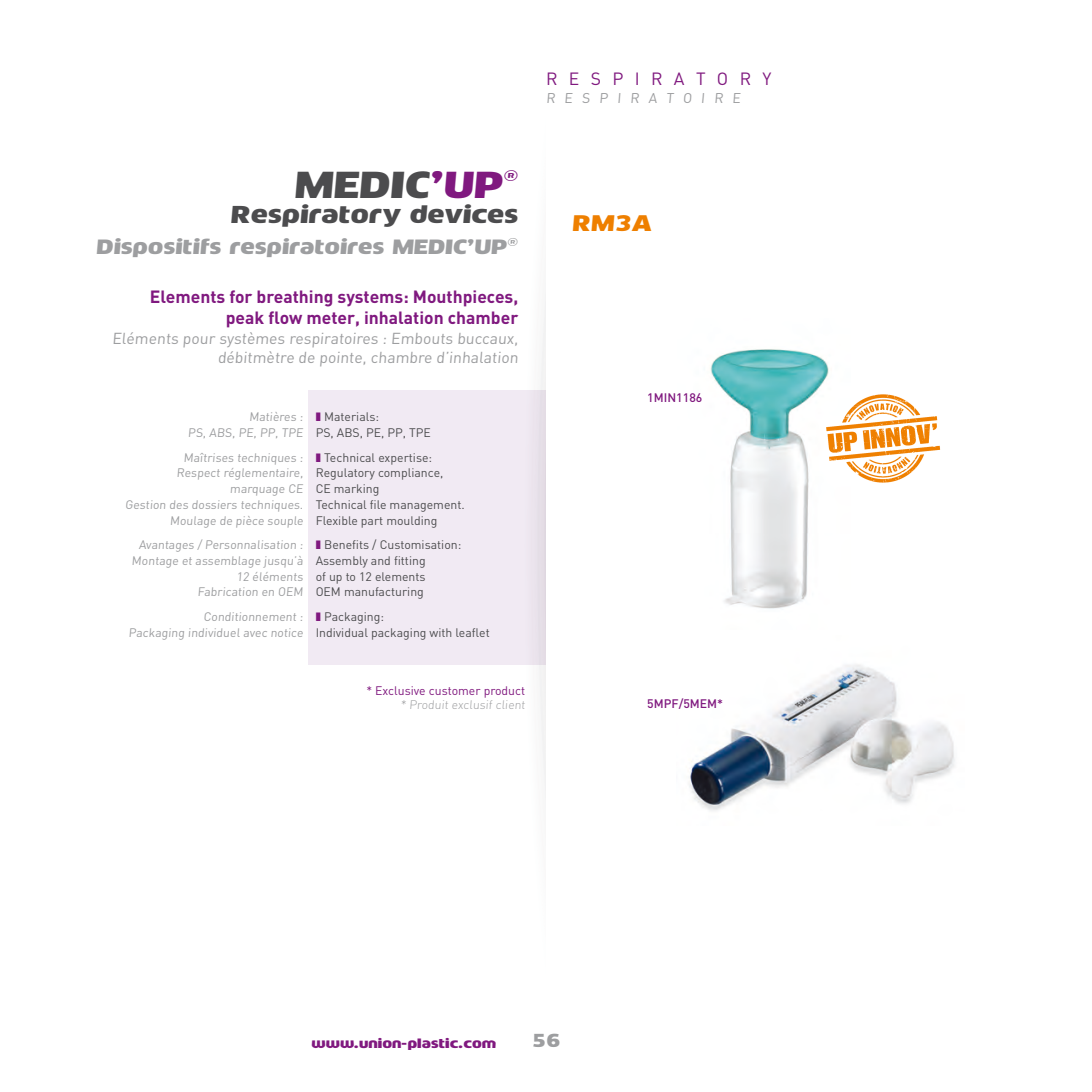
<style>
.page{position:relative;width:1092px;height:1092px;background:#fff}
.page>*{position:absolute;margin:0;border:0;box-sizing:border-box;transform-origin:0 0}
.t1{font:35px "Mob";color:#4c4c4e}
.t2{font:35px "Mob";color:#80197f}
.t3{font:22.75px "Mob";color:#4c4c4e}
.t4{font:21px "Mob";color:#ee7f00}
.t5{font:19.25px "Mob";color:#9d9ea0}
.t6{font:700 17.5px/21px "DIN";color:#80197f;text-align:right}
.t7{font:17.5px "DIN";color:#80197f}
.t8{font:17.5px "Mob";color:#9d9ea0}
.t9{font:15.75px/19.2px "DIN";color:#9d9ea0;text-align:right}
.t10{font:14px "DIN";color:#9d9ea0}
.t11{font:12.25px/15.8px "DIN";color:#9d9ea0;text-align:right}
.t12{font:12.25px/15.8px "DIN";color:#4c4c4e}
.t13{font:12.25px "DIN";color:#80197f}
.t14{font:300 12.25px "DIN";color:#9d9ea0}
.t15{font:12.25px "Mob";color:#80197f}
.t16{font:500 12.25px "DIN";color:#80197f}
</style>
<div class="page">
<div style="left:309px;top:390px;width:237px;height:275px;background:#f1eaf3"></div>
<svg style="left:537px;top:294px;width:9px;height:504px"></svg>
<img style="left:710px;top:349px;width:119px;height:260px">
<img style="left:689px;top:664px;width:266px;height:147px">
<img style="left:820px;top:386px;width:121px;height:103px">
<h3 class="t7" style="left:546px;top:67px;width:227px">R E S P I R A T O R Y</h3>
<p class="t10" style="left:546px;top:90px;width:198px">RESPIRATOIRE</p>
<h1 class="t1" style="left:294px;top:165px;width:64px">Medic</h1>
<h1 class="t2" style="left:429px;top:165px;width:93px">’UP<sup>®</sup></h1>
<h2 class="t3" style="left:230px;top:201px;width:291px">Respiratory devices</h2>
<h3 class="t5" style="left:96px;top:236px;width:425px">Dispositifs respiratoires MEDIC’UP®</h3>
<h3 class="t6" style="left:150px;top:286px;width:370px">Elements for breathing systems: Mouthpieces, peak flow meter, inhalation chamber</h3>
<p class="t9" style="left:112px;top:328px;width:409px">Eléments pour systèmes respiratoires : Embouts buccaux, débitmètre de pointe, chambre d’inhalation</p>
<p class="t11" style="left:188px;top:408px;width:118px">Matières :<br>PS, ABS, PE, PP, TPE</p>
<p class="t11" style="left:125px;top:449px;width:181px">Maîtrises techniques :<br>Respect réglementaire, marquage CE<br>Gestion des dossiers techniques.<br>Moulage de pièce souple</p>
<p class="t11" style="left:132px;top:536px;width:174px">Avantages / Personnalisation :<br>Montage et assemblage jusqu’à<br>12 éléments<br>Fabrication en OEM</p>
<p class="t11" style="left:128px;top:608px;width:177px">Conditionnement :<br>Packaging individuel avec notice</p>
<p class="t12" style="left:315px;top:409px;width:117px;text-indent:8px">Materials:<br>PS, ABS, PE, PP, TPE</p>
<p class="t12" style="left:315px;top:449px;width:151px;text-indent:8px">Technical expertise:<br>Regulatory compliance,<br>CE marking<br>Technical file management.<br>Flexible part moulding</p>
<p class="t12" style="left:315px;top:536px;width:147px;text-indent:8px">Benefits / Customisation:<br>Assembly and fitting<br>of up to 12 elements<br>OEM manufacturing</p>
<p class="t12" style="left:315px;top:608px;width:176px;text-indent:8px">Packaging:<br>Individual packaging with leaflet</p>
<p class="t13" style="left:366px;top:682px;width:160px">* Exclusive customer product</p>
<p class="t14" style="left:400px;top:696px;width:128px">* Produit exclusif client</p>
<h3 class="t4" style="left:572px;top:211px;width:84px">RM3A</h3>
<p class="t16" style="left:647px;top:390px;width:57px">1MIN1186</p>
<p class="t16" style="left:647px;top:695px;width:77px">5MPF/5MEM*</p>
<p class="t15" style="left:311px;top:1035px;width:186px">www.union-plastic.com</p>
<h3 class="t8" style="left:531px;top:1030px;width:31px">56</h3>
</div>
